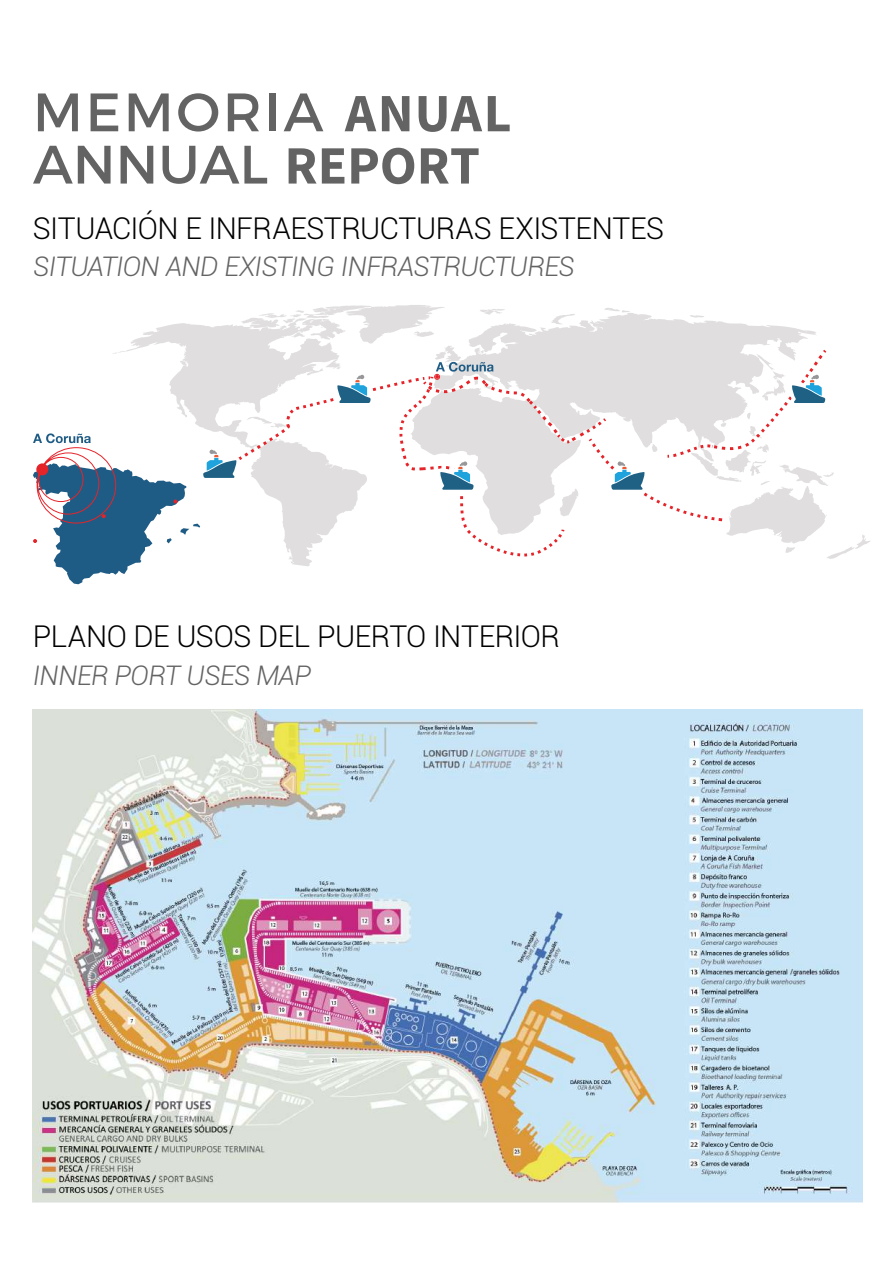
<style>
.page{position:relative;width:893px;height:1263px;background:#fff}
.page>*{position:absolute;margin:0;border:0;box-sizing:border-box;transform-origin:0 0}
.t1{font:54px/52.2px "Montserrat";letter-spacing:.05em;color:#646363}
.t2{font:300 30px "Roboto";letter-spacing:-.02em;color:#000}
.t3{font:italic 300 27px "Roboto";letter-spacing:-.025em;color:#646363}
.s1{font-family:"Source Sans Pro";font-weight:700}
</style>
<div class="page">
<img style="left:33px;top:709px;width:829px;height:493px">
<svg style="left:33px;top:305px;width:801px;height:280px"></svg>
<h1 class="t1" style="left:33px;top:82px;width:480px">MEMORIA <span class="s1">ANUAL<br></span>ANNUAL <span class="s1">REPORT</span></h1>
<p class="t2" style="left:33px;top:207px;width:633px">SITUACIÓN E INFRAESTRUCTURAS EXISTENTES</p>
<p class="t3" style="left:33px;top:248px;width:543px">SITUATION AND EXISTING INFRASTRUCTURES</p>
<p class="t2" style="left:33px;top:616px;width:528px">PLANO DE USOS DEL PUERTO INTERIOR</p>
<p class="t3" style="left:33px;top:656px;width:280px">INNER PORT USES MAP</p>
</div>
